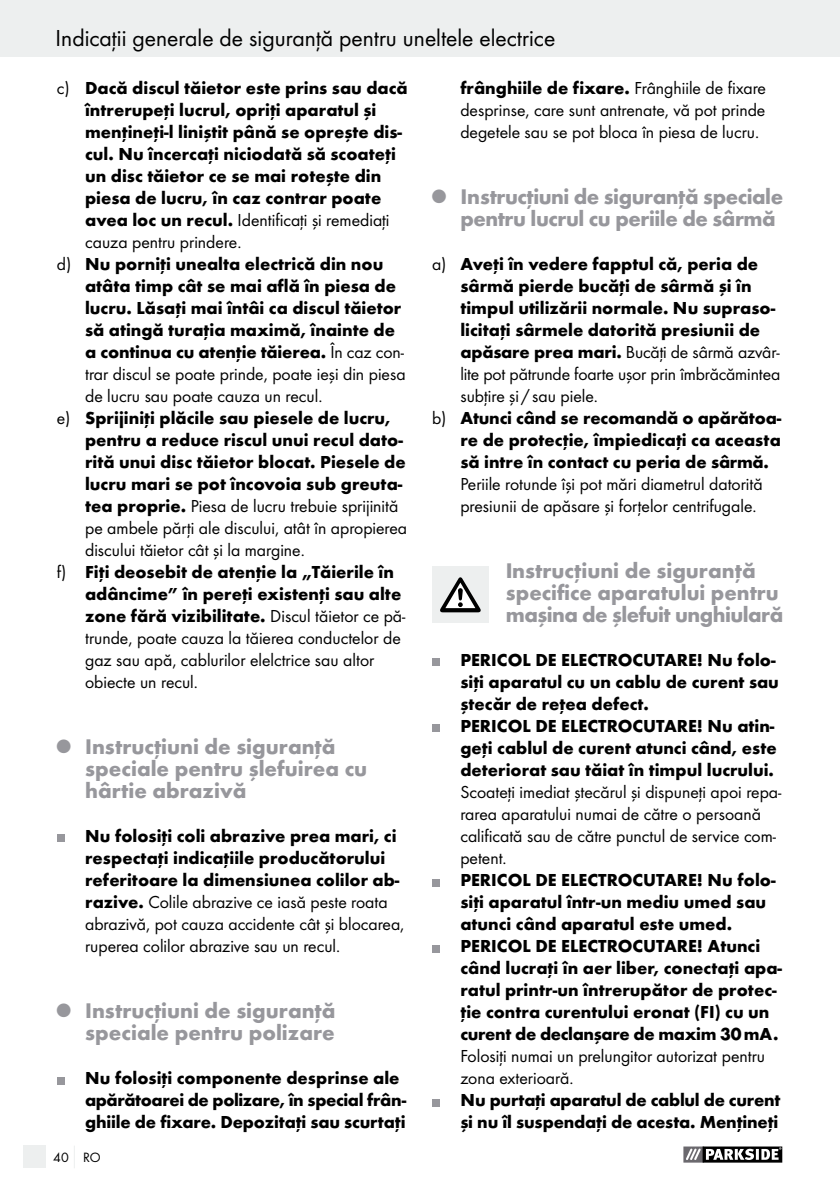
<style>
.page{position:relative;width:840px;height:1191px;background:#fff}
.page>*{position:absolute;margin:0;border:0;box-sizing:border-box;transform-origin:0 0}
.t1{font:24px "Futura Boo";color:#000}
.t2{font:700 22px/22px "Futura";color:#97979c}
.t3{font:700 22px/22px "Futura";letter-spacing:-.02em;color:#97979c}
.t4{font:700 18px/22px "Futura";color:#000}
.t5{font:18px/22px "Futura Boo";color:#000}
.t6{font:14px "Futura Boo";color:#000}
.s1{font-family:"Futura Boo";font-weight:400}
.s2{font-family:"Futura";font-weight:700}
</style>
<div class="page">
<div style="left:0;top:0;width:839px;height:57px;background:#edefef"></div>
<div style="left:23px;top:1145px;width:22px;height:23px;background:#edefef"></div>
<svg style="left:74px;top:1146px;width:1px;height:22px"></svg>
<svg style="left:683px;top:1146px;width:99px;height:17px"></svg>
<svg style="left:683px;top:1146px;width:98px;height:16px"></svg>
<div style="left:57px;top:834px;width:7px;height:8px;background:#97979c"></div>
<div style="left:57px;top:1076px;width:7px;height:8px;background:#97979c"></div>
<div style="left:432px;top:566px;width:56px;height:57px;background:#edefef"></div>
<svg style="left:440px;top:577px;width:40px;height:35px"></svg>
<div style="left:432px;top:658px;width:7px;height:8px;background:#97979c"></div>
<div style="left:432px;top:724px;width:7px;height:8px;background:#97979c"></div>
<div style="left:432px;top:878px;width:7px;height:8px;background:#97979c"></div>
<div style="left:432px;top:944px;width:7px;height:8px;background:#97979c"></div>
<div style="left:432px;top:1098px;width:7px;height:8px;background:#97979c"></div>
<h1 class="t1" style="left:56px;top:27px;width:501px">Indicaţii generale de siguranţă pentru uneltele electrice</h1>
<p class="t4" style="left:85px;top:79px;width:324px;text-indent:-28px"><span class="s1">c)</span> Dacă discul tăietor este prins sau dacă întrerupeţi lucrul, opriţi aparatul şi menţineţi-l liniştit până se opreşte dis&shy;cul. Nu încercaţi niciodată să scoateţi un disc tăietor ce se mai roteşte din piesa de lucru, în caz contrar poate</p>
<p class="t5" style="left:85px;top:210px;width:306px"><span class="s2">avea loc un recul.</span> Identificaţi şi remediaţi cauza pentru prindere.</p>
<p class="t4" style="left:85px;top:255px;width:320px;text-indent:-28px"><span class="s1">d)</span> Nu porniţi unealta electrică din nou atâta timp cât se mai află în piesa de lucru. Lăsaţi mai întâi ca discul tăietor să atingă turaţia maximă, înainte de a continua cu atenţie tăierea. <span class="s1">În caz con-</span></p>
<p class="t5" style="left:85px;top:364px;width:322px">trar discul se poate prinde, poate ieşi din piesa de lucru sau poate cauza un recul.</p>
<p class="t4" style="left:85px;top:408px;width:322px;text-indent:-28px"><span class="s1">e)</span> Sprijiniţi plăcile sau piesele de lucru, pentru a reduce riscul unui recul dato&shy;rită unui disc tăietor blocat. Piesele de lucru mari se pot încovoia sub greuta-</p>
<p class="t5" style="left:85px;top:496px;width:323px"><span class="s2">tea proprie.</span> Piesa de lucru trebuie sprijinită pe ambele părţi ale discului, atât în apropierea discului tăietor cât şi la margine.</p>
<p class="t4" style="left:85px;top:562px;width:321px;text-indent:-28px"><span class="s1">f)</span> Fiţi deosebit de atenţie la „Tăierile în adâncime” în pereţi existenţi sau alte zone fără vizibilitate. <span class="s1">Discul tăietor ce pă-</span></p>
<p class="t5" style="left:85px;top:628px;width:317px">trunde, poate cauza la tăierea conductelor de gaz sau apă, cablurilor elelctrice sau altor obiecte un recul.</p>
<p class="t4" style="left:460px;top:79px;width:307px">frânghiile de fixare. <span class="s1">Frânghiile de fixare</span></p>
<p class="t5" style="left:460px;top:100px;width:306px">desprinse, care sunt antrenate, vă pot prinde degetele sau se pot bloca în piesa de lucru.</p>
<p class="t3" style="left:460px;top:188px;width:324px;text-indent:-28px"><sup>-</sup> Instrucţiuni de siguranţă speciale pentru lucrul cu periile de sârmă</p>
<p class="t4" style="left:460px;top:255px;width:316px;text-indent:-28px"><span class="s1">a)</span> Aveţi în vedere fapptul că, peria de sârmă pierde bucăţi de sârmă şi în timpul utilizării normale. Nu supraso&shy;licitaţi sârmele datorită presiunii de</p>
<p class="t5" style="left:460px;top:342px;width:321px;text-align:justify"><span class="s2">apăsare prea mari.</span> Bucăţi de sârmă azvâr&shy;lite pot pătrunde foarte uşor prin îmbrăcămintea subţire şi / sau piele.</p>
<p class="t4" style="left:460px;top:409px;width:322px;text-align:justify;text-indent:-28px"><span class="s1">b)</span> Atunci când se recomandă o apărătoa&shy;re de protecţie, împiedicaţi ca aceasta să intre în contact cu peria de sârmă.</p>
<p class="t5" style="left:460px;top:474px;width:304px">Periile rotunde îşi pot mări diametrul datorită presiunii de apăsare şi forţelor centrifugale.</p>
<p class="t2" style="left:505px;top:562px;width:279px">Instrucţiuni de siguranţă specifice aparatului pentru maşina de şlefuit unghiulară</p>
<p class="t4" style="left:460px;top:651px;width:320px">PERICOL DE ELECTROCUTARE! Nu folo&shy;siţi aparatul cu un cablu de curent sau ştecăr de reţea defect.<br>PERICOL DE ELECTROCUTARE! Nu atin&shy;geţi cablul de curent atunci când, este deteriorat sau tăiat în timpul lucrului.</p>
<p class="t5" style="left:460px;top:782px;width:322px">Scoateţi imediat ştecărul şi dispuneţi apoi repa&shy;rarea aparatului numai de către o persoană calificată sau de către punctul de service com&shy;petent.</p>
<p class="t4" style="left:460px;top:871px;width:323px">PERICOL DE ELECTROCUTARE! Nu folo&shy;siţi aparatul într-un mediu umed sau atunci când aparatul este umed.<br>PERICOL DE ELECTROCUTARE! Atunci când lucraţi în aer liber, conectaţi apa&shy;ratul printr-un întrerupător de protec&shy;ţie contra curentului eronat (FI) cu un curent de declanşare de maxim 30 mA.</p>
<p class="t5" style="left:460px;top:1046px;width:306px">Folosiţi numai un prelungitor autorizat pentru zona exterioară.</p>
<p class="t4" style="left:460px;top:1091px;width:321px">Nu purtaţi aparatul de cablul de curent şi nu îl suspendaţi de acesta. Menţineţi</p>
<p class="t2" style="left:85px;top:738px;width:283px;text-indent:-28px"><sup>-</sup> Instrucţiuni de siguranţă speciale pentru şlefuirea cu hârtie abrazivă</p>
<p class="t4" style="left:85px;top:827px;width:316px">Nu folosiţi coli abrazive prea mari, ci respectaţi indicaţiile producătorului referitoare la dimensiunea colilor ab-</p>
<p class="t5" style="left:85px;top:892px;width:320px"><span class="s2">razive.</span> Colile abrazive ce iasă peste roata abrazivă, pot cauza accidente cât şi blocarea, ruperea colilor abrazive sau un recul.</p>
<p class="t2" style="left:57px;top:1002px;width:280px;text-align:right"><sup>-</sup> Instrucţiuni de siguranţă speciale pentru polizare</p>
<p class="t4" style="left:85px;top:1069px;width:322px">Nu folosiţi componente desprinse ale apărătoarei de polizare, în special frân&shy;ghiile de fixare. Depozitaţi sau scurtaţi</p>
<p class="t6" style="left:53px;top:1151px;width:49px">40 RO</p>
</div>
